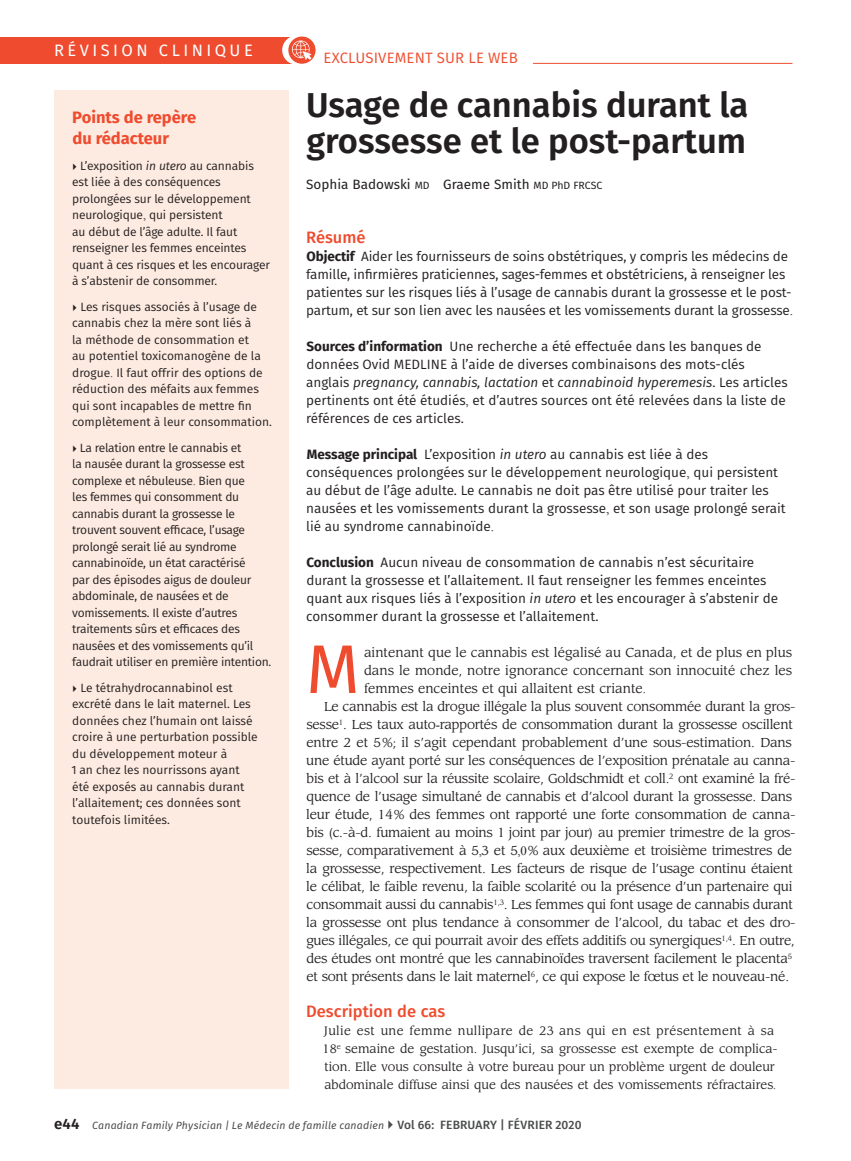
<style>
.page{position:relative;width:851px;height:1161px;background:#fff}
.page>*{position:absolute;margin:0;border:0;box-sizing:border-box;transform-origin:0 0}
.DropCap3{font:68.85px "Fira Sans";color:#ef4b2e}
.ArticleTitle{font:600 34.5px/36px "Fira Sans";color:#231f20}
.KeyPointHead_RES{font:700 16.5px/21px "Fira Sans";color:#ef4b2e}
.t1{font:16.5px "Fira Sans";letter-spacing:.21em;color:#fff}
.Level3Head{font:500 16.5px "Fira Sans";color:#ef4b2e}
.AbstractHead{font:500 16.5px "Fira Sans";color:#ef4b2e}
.t2{font:15px "Fira Sans";letter-spacing:.01em;color:#ef4b2e}
.AbstractBody{font:13.5px/18px "Fira Sans";color:#231f20}
.Byline{font:13.5px "Fira Sans";color:#231f20}
.ParagraphIndent{font:12.75px/18px "Leawood Std";letter-spacing:-.02em;color:#231f20}
.DropCap3-2{font:12.75px/18px "Leawood Std";color:#231f20;text-align:justify}
.KeyPoints_RES{font:12px/16.5px "Fira Sans";letter-spacing:-.01em;color:#231f20}
.t3{font:12px/18px "Leawood Std";letter-spacing:-.005em;color:#231f20}
.t4{font:italic 10.5px "Fira Sans";letter-spacing:.015em;color:#4b4c4d}
.s1{font-style:italic}
.s2{font-family:"Times New Roman"}
.s3{font-size:10.5px}
.s4{font-weight:700}
.s5{font-weight:600;font-style:normal;font-size:15px;color:#231f20}
.s6{font-weight:500;font-style:normal;font-size:12px}
</style>
<div class="page">
<hr style="left:531px;top:63px;width:261px;height:1px;background:#ef4b2e">
<div style="left:0;top:37px;width:302px;height:27px;background:#ef4b2e"></div>
<div style="left:282px;top:36px;width:29px;height:29px;background:#fff;border-radius:50%"></div>
<div style="left:323px;top:49px;width:209px;height:23px;background:#fff"></div>
<svg style="left:288px;top:37px;width:27px;height:27px"></svg>
<svg style="left:292px;top:41px;width:19px;height:19px"></svg>
<div style="left:54px;top:90px;width:234px;height:999px;background:#fdebe1"></div>
<p class="t1" style="left:54px;top:38px;width:200px">RÉVISION CLINIQUE</p>
<p class="KeyPointHead_RES" style="left:72px;top:106px;width:125px">Points de repère du rédacteur</p>
<p class="KeyPoints_RES" style="left:72px;top:157px;width:199px;text-indent:8px">L’exposition <span class="s1">in utero</span> au cannabis est liée à des conséquences prolongées sur le développement neurologique<span class="s2">,</span> qui persistent<br>au début de l’âge adulte. Il faut renseigner les femmes enceintes quant à ces risques et les encourager à s’abstenir de consommer.</p>
<p class="KeyPoints_RES" style="left:72px;top:298px;width:201px;text-indent:8px">Les risques associés à l’usage de cannabis chez la mère sont liés à<br>la méthode de consommation et<br>au potentiel toxicomanogène de la drogue<span class="s2">.</span> Il faut offrir des options de réduction des méfaits aux femmes qui sont incapables de mettre fin complètement à leur consommation.</p>
<p class="KeyPoints_RES" style="left:72px;top:439px;width:201px;text-indent:8px">La relation entre le cannabis et<br>la nausée durant la grossesse est complexe et nébuleuse<span class="s2">.</span> Bien que<br>les femmes qui consomment du cannabis durant la grossesse le trouvent souvent efficace, l’usage prolongé serait lié au syndrome cannabinoïde, un état caractérisé<br>par des épisodes aigus de douleur abdominale, de nausées et de vomissements. Il existe d’autres traitements sûrs et efficaces des nausées et des vomissements qu’il faudrait utiliser en première intention.</p>
<p class="KeyPoints_RES" style="left:71px;top:679px;width:188px;text-indent:9px">Le tétrahydrocannabinol est excrété dans le lait maternel. Les données chez l’humain ont laissé croire à une perturbation possible du développement moteur à<br>1 an chez les nourrissons ayant été exposés au cannabis durant l’allaitement; ces données sont toutefois limitées.</p>
<p class="t2" style="left:323px;top:47px;width:196px">EXCLUSIVEMENT SUR LE WEB</p>
<p class="ArticleTitle" style="left:306px;top:85px;width:444px">Usage de cannabis durant la grossesse et le post-partum</p>
<p class="Byline" style="left:306px;top:174px;width:297px">Sophia Badowski <span class="s3">MD</span> Graeme Smith <span class="s3">MD PhD FRCSC</span></p>
<p class="AbstractHead" style="left:306px;top:224px;width:61px">Résumé</p>
<p class="AbstractBody" style="left:306px;top:247px;width:488px"><span class="s4">Objectif</span> Aider les fournisseurs de soins obstétriques, y compris les médecins de famille, infirmières praticiennes, sages-femmes et obstétriciens, à renseigner les patientes sur les risques liés à l’usage de cannabis durant la grossesse et le post&shy;partum, et sur son lien avec les nausées et les vomissements durant la grossesse<span class="s2">.</span></p>
<p class="AbstractBody" style="left:306px;top:337px;width:483px"><span class="s4">Sources d’information</span> Une recherche a été effectuée dans les banques de données Ovid MEDLINE à l’aide de diverses combinaisons des mots-clés anglais <span class="s1">pregnancy, cannabis, lactation</span> et <span class="s1">cannabinoid hyperemesis</span>. Les articles pertinents ont été étudiés<span class="s2">,</span> et d’autres sources ont été relevées dans la liste de références de ces articles.</p>
<p class="AbstractBody" style="left:306px;top:445px;width:481px"><span class="s4">Message principal</span> L’exposition <span class="s1">in utero</span> au cannabis est liée à des conséquences prolongées sur le développement neurologique<span class="s2">,</span> qui persistent au début de l’âge adulte. Le cannabis ne doit pas être utilisé pour traiter les nausées et les vomissements durant la grossesse<span class="s2">,</span> et son usage prolongé serait lié au syndrome cannabinoïde<span class="s2">.</span></p>
<p class="AbstractBody" style="left:306px;top:553px;width:473px"><span class="s4">Conclusion</span> Aucun niveau de consommation de cannabis n’est sécuritaire durant la grossesse et l’allaitement. Il faut renseigner les femmes enceintes quant aux risques liés à l’exposition <span class="s1">in utero</span> et les encourager à s’abstenir de consommer durant la grossesse et l’allaitement.</p>
<p class="DropCap3" style="left:306px;top:617px;width:55px">M</p>
<p class="DropCap3-2" style="left:364px;top:644px;width:429px">aintenant que le cannabis est légalisé au Canada, et de plus en plus dans le monde, notre ignorance concernant son innocuité chez les femmes enceintes et qui allaitent est criante<span class="s2">.</span></p>
<p class="ParagraphIndent" style="left:306px;top:698px;width:491px;text-indent:18px">Le cannabis est la drogue illégale la plus souvent consommée durant la gros&shy;sesse<sup>1</sup>. Les taux auto<span class="s2">-</span>rapportés de consommation durant la grossesse oscillent entre 2 et 5%; il s’agit cependant probablement d’une sous-estimation. Dans une étude ayant porté sur les conséquences de l’exposition prénatale au canna&shy;bis et à l’alcool sur la réussite scolaire, Goldschmidt et coll.<sup>2</sup> ont examiné la fré&shy;quence de l’usage simultané de cannabis et d’alcool durant la grossesse. Dans leur étude, 14% des femmes ont rapporté une forte consommation de canna&shy;bis (c.-à-d. fumaient au moins 1 joint par jour) au premier trimestre de la gros&shy;sesse, comparativement à 5<span class="s2">,</span>3 et 5<span class="s2">,0</span>% aux deuxième et troisième trimestres de la grossesse, respectivement. Les facteurs de risque de l’usage continu étaient le célibat, le faible revenu, la faible scolarité ou la présence d’un partenaire qui consommait aussi du cannabis<sup>1,3</sup>. Les femmes qui font usage de cannabis durant la grossesse ont plus tendance à consommer de l’alcool, du tabac et des dro&shy;gues illégales, ce qui pourrait avoir des effets additifs ou synergiques<sup>1,4</sup>. En outre, des études ont montré que les cannabinoïdes traversent facilement le placenta<sup>5 </sup>et sont présents dans le lait maternel<sup>6</sup>, ce qui expose le fœtus et le nouveau-né.</p>
<p class="Level3Head" style="left:306px;top:998px;width:140px">Description de cas</p>
<p class="t3" style="left:322px;top:1022px;width:456px">Julie est une femme nullipare de 23 ans qui en est présentement à sa 18<sup>e</sup> semaine de gestation. Jusqu’ici, sa grossesse est exempte de complica&shy;tion. Elle vous consulte à votre bureau pour un problème urgent de douleur abdominale diffuse ainsi que des nausées et des vomissements réfractaires<span class="s2">.</span></p>
<p class="t4" style="left:54px;top:1117px;width:529px"><span class="s5">e44</span> Canadian Family Physician | Le Médecin de famille canadien <span class="s6">Vol 66: FEBRUARY | FÉVRIER 2020</span></p>
</div>
